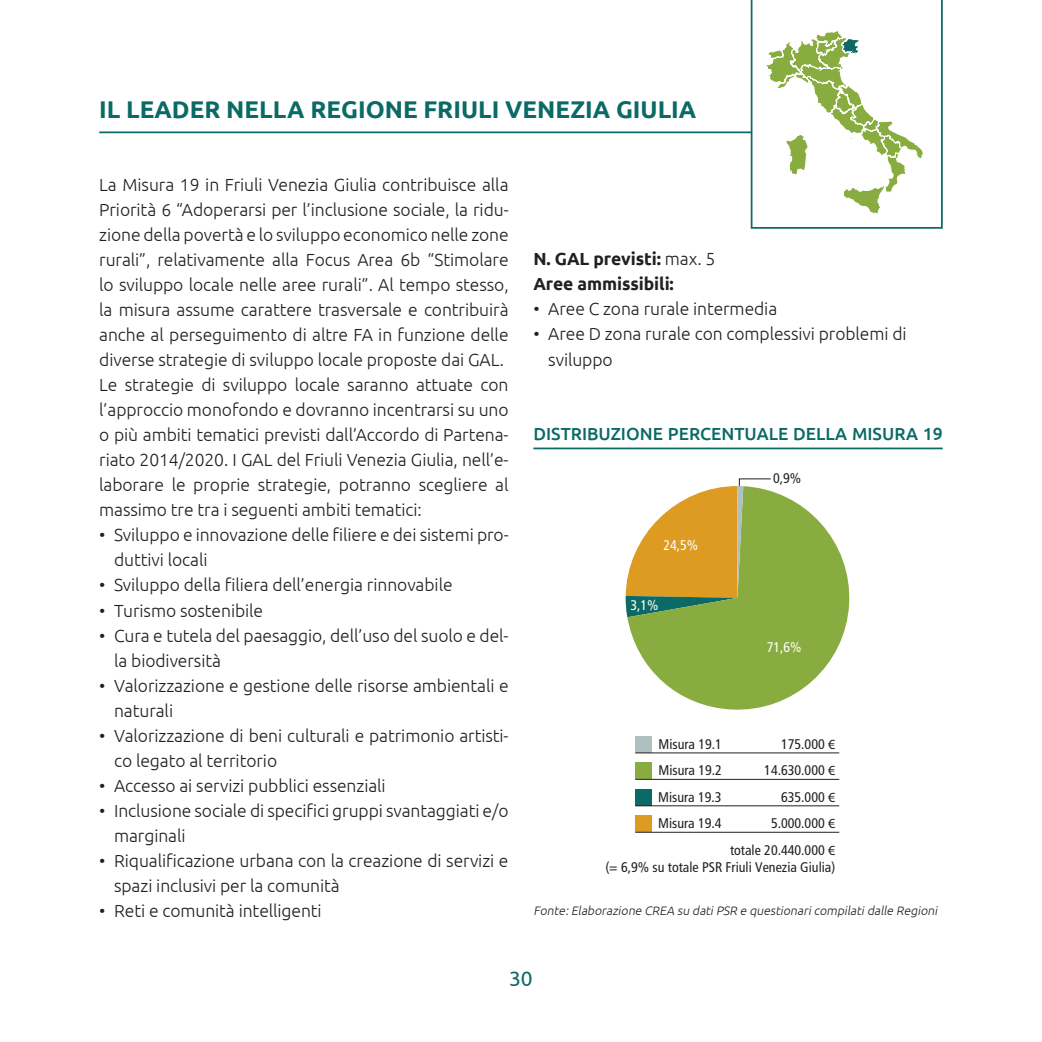
<style>
.page{position:relative;width:1042px;height:1042px;background:#fff}
.page>*{position:absolute;margin:0;border:0;box-sizing:border-box;transform-origin:0 0}
.t1{font:700 24.15px "Ubuntu";color:#0b6a65}
.t2{font:21px "Ubuntu";color:#0b6a65}
.t3{font:300 17.5px/25px "Ubuntu";letter-spacing:-.005em;color:#231f20}
.t4{font:500 17.5px "Ubuntu";color:#0b6a65}
.t5{font:700 17.5px/25px "Ubuntu";letter-spacing:-.005em;color:#231f20}
.t6{font:condensed 14px/26.4px "Frutiger";color:#231f20;text-align:justify}
.t7{font:condensed 14px "Frutiger";color:#fff}
.t8{font:italic 300 12.25px "Ubuntu";color:#231f20}
.s1{font-weight:300}
.s2{font-family:"Myriad Pro";font-stretch:normal}
</style>
<div class="page">
<hr style="left:99px;top:131px;width:652px;height:2px;background:#0b6a65">
<svg style="left:751px;top:0;width:192px;height:229px"></svg>
<svg style="left:765px;top:30px;width:159px;height:185px"></svg>
<hr style="left:533px;top:447px;width:410px;height:2px;background:#0b6a65">
<div style="left:635px;top:736px;width:17px;height:17px;background:#b0c0c0"></div>
<div style="left:635px;top:762px;width:17px;height:17px;background:#88ac3f"></div>
<div style="left:635px;top:789px;width:17px;height:16px;background:#0b6a65"></div>
<div style="left:635px;top:815px;width:17px;height:17px;background:#dd9b22"></div>
<hr style="left:635px;top:752px;width:204px;height:1px;background:#231f20">
<hr style="left:635px;top:779px;width:204px;height:1px;background:#231f20">
<hr style="left:635px;top:805px;width:204px;height:1px;background:#231f20">
<hr style="left:635px;top:832px;width:204px;height:1px;background:#231f20">
<svg style="left:627px;top:491px;width:222px;height:219px;fill:#88ac3f"></svg>
<svg style="left:625px;top:478px;width:146px;height:139px"></svg>
<h1 class="t1" style="left:99px;top:95px;width:598px">I L LEADER NELLA REGIONE FRIULI VENEZIA GIULIA</h1>
<p class="t3" style="left:99px;top:172px;width:411px">La Misura 19 in Friuli Venezia Giulia contribuisce alla Priorità 6 “Adoperarsi per l’inclusione sociale, la ridu&shy;zione della povertà e lo sviluppo economico nelle zone rurali”, relativamente alla Focus Area 6b “Stimolare lo sviluppo locale nelle aree rurali”. Al tempo stesso, la misura assume carattere trasversale e contribuirà anche al perseguimento di altre FA in funzione delle diverse strategie di sviluppo locale proposte dai GAL.<br>Le strategie di sviluppo locale saranno attuate con l’approccio monofondo e dovranno incentrarsi su uno o più ambiti tematici previsti dall’Accordo di Partena&shy;riato 2014/2020. I GAL del Friuli Venezia Giulia, nell’e&shy;laborare le proprie strategie, potranno scegliere al massimo tre tra i seguenti ambiti tematici:</p>
<p class="t3" style="left:114px;top:522px;width:396px;text-indent:-15px">• Sviluppo e innovazione delle filiere e dei sistemi pro&shy;duttivi locali</p>
<p class="t3" style="left:99px;top:572px;width:355px">• Sviluppo della filiera dell’energia rinnovabile</p>
<p class="t3" style="left:99px;top:597px;width:165px">• Turismo sostenibile</p>
<p class="t3" style="left:114px;top:622px;width:396px;text-indent:-15px">• Cura e tutela del paesaggio, dell’uso del suolo e del&shy;la biodiversità</p>
<p class="t3" style="left:114px;top:672px;width:396px;text-indent:-15px">• Valorizzazione e gestione delle risorse ambientali e naturali</p>
<p class="t3" style="left:114px;top:722px;width:396px;text-indent:-15px">• Valorizzazione di beni culturali e patrimonio artisti&shy;co legato al territorio</p>
<p class="t3" style="left:99px;top:772px;width:288px">• Accesso ai servizi pubblici essenziali</p>
<p class="t3" style="left:114px;top:797px;width:396px;text-indent:-15px">• Inclusione sociale di specifici gruppi svantaggiati e/o marginali</p>
<p class="t3" style="left:114px;top:847px;width:396px;text-indent:-15px">• Riqualificazione urbana con la creazione di servizi e spazi inclusivi per la comunità</p>
<p class="t3" style="left:99px;top:897px;width:224px">• Reti e comunità intelligenti</p>
<p class="t5" style="left:533px;top:246px;width:183px">N. GAL PREVISTI: <span class="s1">max. 5<br></span>AREE AMMISSIBILI:</p>
<p class="t3" style="left:533px;top:296px;width:245px">• Aree C zona rurale intermedia</p>
<p class="t3" style="left:548px;top:321px;width:360px;text-indent:-15px">• Aree D zona rurale con complessivi problemi di sviluppo</p>
<p class="t4" style="left:533px;top:423px;width:411px">DISTRI BUZIONE PERCENTUALE DELLA MISURA 19</p>
<p class="t7" style="left:663px;top:537px;width:36px">24,5%</p>
<p class="t7" style="left:630px;top:596px;width:30px">3,1%</p>
<p class="t6" style="left:773px;top:465px;width:30px">0,9%</p>
<p class="t7" style="left:767px;top:639px;width:36px">71,6%</p>
<p class="t6" style="left:658px;top:731px;width:65px">Misura 19.1<br>Misura 19.2<br>Misura 19.3<br>Misura 19.4</p>
<p class="t6" style="left:730px;top:731px;width:107px;text-align:right">175.000 <span class="s2">€<br></span>14.630.000 <span class="s2">€<br></span>635.000 <span class="s2">€<br></span>5.000.000 <span class="s2">€<br></span>totale 20.440.000 <span class="s2">€</span></p>
<p class="t6" style="left:605px;top:853px;width:231px">(= 6,9% su totale PSR Friuli Venezia Giulia)</p>
<p class="t8" style="left:533px;top:903px;width:408px">Fonte:Elaborazione CREA su datiPSR e questionaricompilatidalle Regioni</p>
<p class="t2" style="left:509px;top:966px;width:25px">30</p>
</div>
